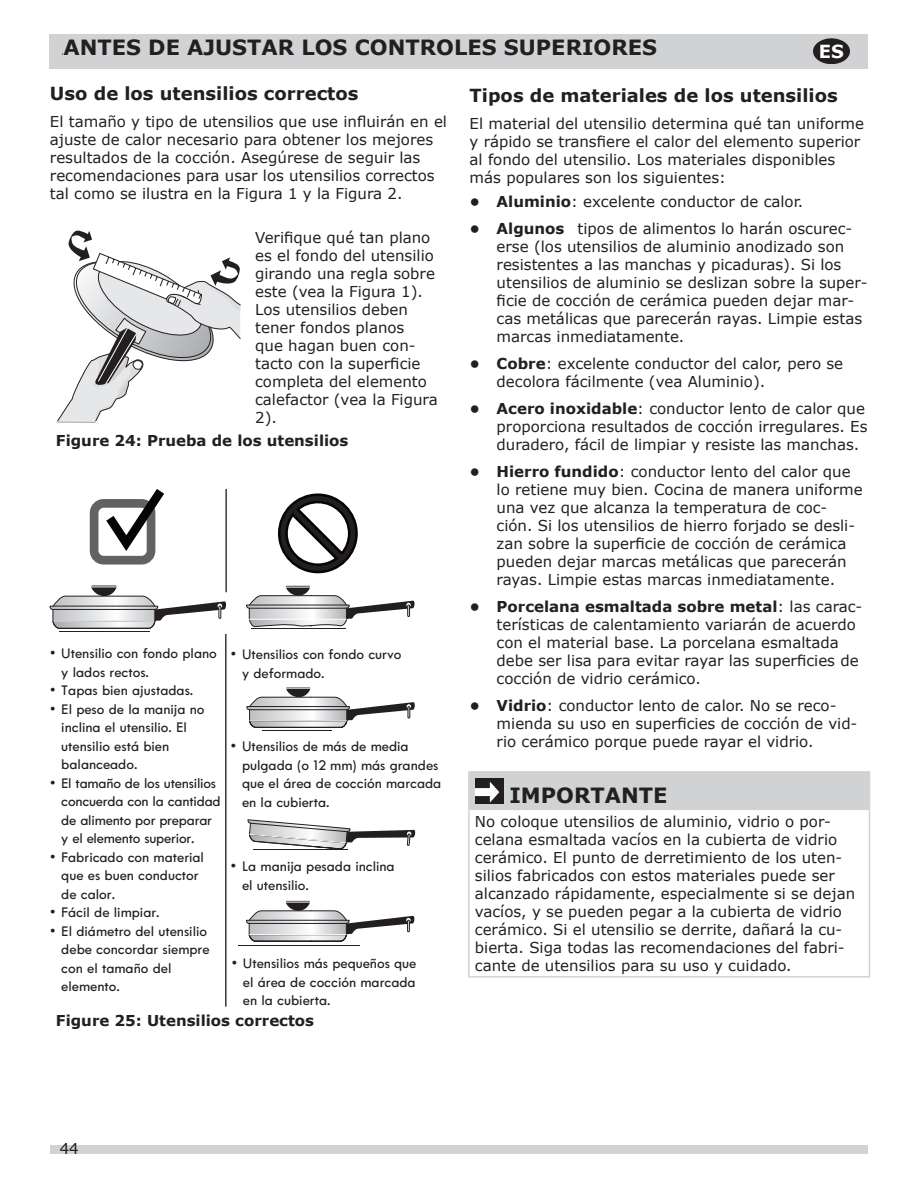
<style>
.page{position:relative;width:918px;height:1188px;background:#fff}
.page>*{position:absolute;margin:0;border:0;box-sizing:border-box;transform-origin:0 0}
.t1{font:700 21px "Verdana IKEA";color:#231f20}
.t2{font:700 21px "Verdana IKEA";letter-spacing:-.055em;color:#231f20}
.t3{font:700 18px "Verdana IKEA";color:#231f20}
.t4{font:700 18px "Verdana";color:#fff}
.t5{font:15.45px/18.5px "Tw Cen MT Mediumfor Kenmore";color:#231f20}
.t6{font:15px/18px "Verdana IKEA";color:#231f20}
.t7{font:700 15px "Verdana IKEA";color:#231f20}
.s1{font-weight:700}
</style>
<div class="page">
<div style="left:50px;top:1145px;width:818px;height:9px;background:#d3d3d3"></div>
<div style="left:50px;top:34px;width:818px;height:34px;background:#d1d2d4"></div>
<svg style="left:813px;top:38px;width:37px;height:26px"></svg>
<svg style="left:56px;top:230px;width:185px;height:192px"></svg>
<hr style="left:225px;top:634px;width:1px;height:373px;background:#231f20">
<hr style="left:225px;top:489px;width:2px;height:103px;background:#231f20">
<div style="left:90px;top:499px;width:65px;height:66px;border:9px solid #606264;border-radius:9px"></div>
<svg style="left:100px;top:489px;width:64px;height:70px"></svg>
<hr style="left:59px;top:631px;width:91px;height:1px;background:#231f20">
<svg style="left:50px;top:586px;width:177px;height:43px"></svg>
<svg style="left:247px;top:687px;width:168px;height:41px"></svg>
<hr style="left:250px;top:720px;width:96px;height:1px;background:#fff">
<hr style="left:263px;top:730px;width:69px;height:1px;background:#231f20">
<svg style="left:248px;top:819px;width:168px;height:31px"></svg>
<hr style="left:253px;top:850px;width:94px;height:1px;background:#231f20">
<svg style="left:246px;top:901px;width:169px;height:41px"></svg>
<hr style="left:249px;top:934px;width:97px;height:1px;background:#fff">
<hr style="left:238px;top:945px;width:122px;height:1px;background:#231f20">
<svg style="left:246px;top:586px;width:169px;height:41px"></svg>
<hr style="left:250px;top:619px;width:96px;height:1px;background:#fff">
<hr style="left:251px;top:628px;width:95px;height:1px;background:#231f20">
<svg style="left:278px;top:493px;width:80px;height:81px"></svg>
<div style="left:469px;top:772px;width:400px;height:37px;background:#d1d2d4"></div>
<hr style="left:468px;top:771px;width:402px;height:2px;background:#d1d2d4">
<hr style="left:468px;top:773px;width:2px;height:36px;background:#d1d2d4">
<hr style="left:869px;top:773px;width:1px;height:36px;background:#d1d2d4">
<hr style="left:468px;top:809px;width:402px;height:1px;background:#d1d2d4">
<hr style="left:468px;top:810px;width:2px;height:166px;background:#d1d2d4">
<hr style="left:869px;top:810px;width:1px;height:166px;background:#d1d2d4">
<hr style="left:468px;top:976px;width:402px;height:2px;background:#d1d2d4">
<div style="left:475px;top:778px;width:28px;height:25px;background:#231f20"></div>
<svg style="left:475px;top:782px;width:24px;height:21px"></svg>
<h1 class="t1" style="left:354px;top:34px;width:17px">cont</h1>
<h1 class="t2" style="left:503px;top:34px;width:156px">su pPeErRioIOrResES</h1>
<p class="t4" style="left:819px;top:39px;width:27px">ES</p>
<p class="t3" style="left:50px;top:82px;width:310px">Uso de los utensilios correctos</p>
<p class="t6" style="left:50px;top:113px;width:399px">El tamaño y tipo de utensilios que use influirán en el ajuste de calor necesario para obtener los mejores resultados de la cocción. Asegúrese de seguir las recomendaciones para usar los utensilios correctos tal como se ilustra en la Figura 1 y la Figura 2.</p>
<h1 class="t1" style="left:278px;top:33px;width:260px">R LOS CONTrRolesOLES SU</h1>
<h1 class="t1" style="left:62px;top:33px;width:143px">ANTES DE A</h1>
<h1 class="t1" style="left:79px;top:34px;width:16px">ntes</h1>
<h1 class="t1" style="left:147px;top:34px;width:169px">de ajJustaUSTAr los</h1>
<p class="t3" style="left:470px;top:83px;width:370px">Tipos de materiales de los utensilios</p>
<p class="t6" style="left:470px;top:114px;width:396px">El material del utensilio determina qué tan uniforme y rápido se transfiere el calor del elemento superior al fondo del utensilio. Los materiales disponibles más populares son los siguientes:</p>
<p class="t6" style="left:470px;top:193px;width:335px"><span class="s1">• Aluminio</span>: excelente conductor de calor.</p>
<p class="t6" style="left:497px;top:220px;width:372px;text-indent:-27px"><span class="s1">• Algunos</span> tipos de alimentos lo harán oscurec&shy;erse (los utensilios de aluminio anodizado son resistentes a las manchas y picaduras). Si los utensilios de aluminio se deslizan sobre la super&shy;ficie de cocción de cerámica pueden dejar mar&shy;cas metálicas que parecerán rayas. Limpie estas marcas inmediatamente.</p>
<p class="t6" style="left:497px;top:355px;width:348px;text-indent:-27px"><span class="s1">• Cobre</span>: excelente conductor del calor, pero se decolora fácilmente (vea Aluminio).</p>
<p class="t6" style="left:497px;top:400px;width:372px;text-indent:-27px"><span class="s1">• Acero inoxidable</span>: conductor lento de calor que proporciona resultados de cocción irregulares. Es duradero, fácil de limpiar y resiste las manchas.</p>
<p class="t6" style="left:497px;top:463px;width:368px;text-indent:-27px"><span class="s1">• Hierro fundido</span>: conductor lento del calor que lo retiene muy bien. Cocina de manera uniforme una vez que alcanza la temperatura de coc&shy;ción. Si los utensilios de hierro forjado se desli&shy;zan sobre la superficie de cocción de cerámica pueden dejar marcas metálicas que parecerán rayas. Limpie estas marcas inmediatamente.</p>
<p class="t6" style="left:497px;top:598px;width:367px;text-indent:-27px"><span class="s1">• Porcelana esmaltada sobre metal</span>: las carac&shy;terísticas de calentamiento variarán de acuerdo con el material base. La porcelana esmaltada debe ser lisa para evitar rayar las superficies de cocción de vidrio cerámico.</p>
<p class="t6" style="left:497px;top:697px;width:362px;text-indent:-27px"><span class="s1">• Vidrio</span>: conductor lento de calor. No se reco&shy;mienda su uso en superficies de cocción de vid&shy;rio cerámico porque puede rayar el vidrio.</p>
<p class="t6" style="left:255px;top:229px;width:184px">Verifique qué tan plano es el fondo del utensilio girando una regla sobre este (vea la Figura 1).<br>Los utensilios deben tener fondos planos<br>que hagan buen con&shy;tacto con la superficie completa del elemento calefactor (vea la Figura<br>2).</p>
<p class="t7" style="left:56px;top:431px;width:294px">Figure 24: Prueba de los utensilios</p>
<p class="t5" style="left:61px;top:644px;width:157px;text-indent:-11px">• Utensilio con fondo plano y lados rectos.</p>
<p class="t5" style="left:50px;top:681px;width:145px">• Tapas bien ajustadas.</p>
<p class="t5" style="left:61px;top:700px;width:145px;text-indent:-11px">• El peso de la manija no inclina el utensilio. El utensilio está bien balanceado.</p>
<p class="t5" style="left:61px;top:774px;width:161px;text-indent:-11px">• El tamaño de los utensilios concuerda con la cantidad de alimento por preparar y el elemento superior.</p>
<p class="t5" style="left:61px;top:848px;width:144px;text-indent:-11px">• Fabricado con material que es buen conductor de calor.</p>
<p class="t5" style="left:50px;top:903px;width:111px">• Fácil de limpiar.</p>
<p class="t5" style="left:61px;top:922px;width:150px;text-indent:-11px">• El diámetro del utensilio debe concordar siempre con el tamaño del elemento.</p>
<p class="t5" style="left:242px;top:645px;width:161px;text-indent:-11px">• Utensilios con fondo curvo y deformado.</p>
<p class="t5" style="left:242px;top:737px;width:201px;text-indent:-11px">• Utensilios de más de media pulgada (o 12 mm) más grandes que el área de cocción marcada en la cubierta.</p>
<h1 class="t1" style="left:510px;top:782px;width:160px">IMPORTANTE</h1>
<p class="t6" style="left:475px;top:813px;width:382px">No coloque utensilios de aluminio, vidrio o por&shy;celana esmaltada vacíos en la cubierta de vidrio cerámico. El punto de derretimiento de los uten&shy;silios fabricados con estos materiales puede ser alcanzado rápidamente, especialmente si se dejan vacíos, y se pueden pegar a la cubierta de vidrio cerámico. Si el utensilio se derrite, dañará la cu&shy;bierta. Siga todas las recomendaciones del fabri&shy;cante de utensilios para su uso y cuidado.</p>
<p class="t5" style="left:242px;top:858px;width:154px;text-indent:-11px">• La manija pesada inclina el utensilio.</p>
<p class="t5" style="left:243px;top:954px;width:175px;text-align:justify;text-indent:-11px">• Utensilios más pequeños que el área de cocción marcada en la cubierta.</p>
<p class="t7" style="left:56px;top:1011px;width:260px">Figure 25: Utensilios correctos</p>
<p class="t6" style="left:60px;top:1140px;width:21px">44</p>
</div>
